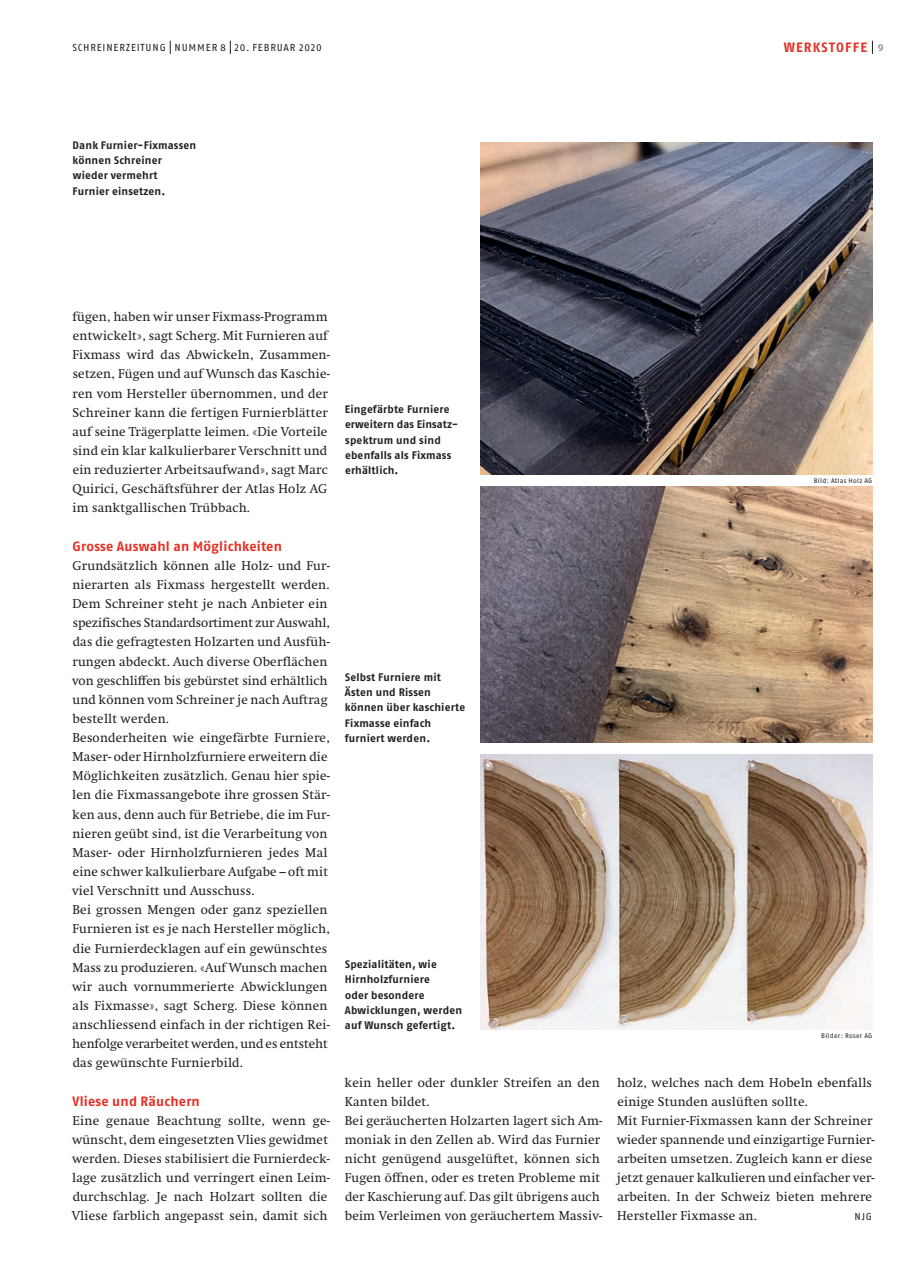
<style>
.page{position:relative;width:915px;height:1263px;background:#fff}
.page>*{position:absolute;margin:0;border:0;box-sizing:border-box;transform-origin:0 0}
.t1{font:700 13.5px "Fago OT";letter-spacing:.02em;color:#e53025}
.t2{font:12.75px/19.2px "Swift";letter-spacing:.02em;color:#231f20}
.t3{font:700 10.8px/15.3px "Fago OT";letter-spacing:.015em;color:#231f20}
.t4{font:10.2px "Fago OT";letter-spacing:.085em;color:#231f20}
.t5{font:700 10.2px "Fago OT";color:#939598}
.t6{font:6.75px "Fago OT";letter-spacing:.045em;color:#231f20}
</style>
<div class="page">
<img style="left:480px;top:142px;width:392px;height:332px">
<img style="left:480px;top:487px;width:392px;height:255px">
<img style="left:480px;top:755px;width:392px;height:274px">
<svg style="left:871px;top:41px;width:1px;height:13px"></svg>
<svg style="left:170px;top:41px;width:1px;height:13px"></svg>
<svg style="left:230px;top:41px;width:1px;height:13px"></svg>
<p class="t4" style="left:72px;top:41px;width:193px">SCHREINERZEITUNG NUMMER 8 20. Februar</p>
<p class="t4" style="left:299px;top:41px;width:24px">2020</p>
<p class="t1" style="left:783px;top:39px;width:70px">Werkstoffe</p>
<p class="t5" style="left:877px;top:41px;width:7px">9</p>
<p class="t3" style="left:72px;top:137px;width:125px">Dank Furnier-Fixmassen können Schreiner wieder vermehrt<br>Furnier einsetzen.</p>
<p class="t2" style="left:72px;top:307px;width:259px">fügen, haben wir unser Fixmass-Programm entwickelt», sagt Scherg. Mit Furnieren auf Fixmass wird das Abwickeln, Zusammen&shy;setzen, Fügen und auf Wunsch das Kaschie&shy;ren vom Hersteller übernommen, und der Schreiner kann die fertigen Furnierblätter auf seine Trägerplatte leimen. «Die Vorteile sind ein klar kalkulierbarer Verschnitt und ein reduzierter Arbeitsaufwand», sagt Marc Quirici, Geschäftsführer der Atlas Holz AG im sanktgallischen Trübbach.</p>
<p class="t1" style="left:73px;top:538px;width:211px">Grosse Auswahl an Möglichkeiten</p>
<p class="t2" style="left:72px;top:556px;width:259px">Grundsätzlich können alle Holz- und Fur&shy;nierarten als Fixmass hergestellt werden.<br>Dem Schreiner steht je nach Anbieter ein spezifisches Standardsortiment zur Auswahl, das die gefragtesten Holzarten und Ausfüh&shy;rungen abdeckt. Auch diverse Oberflächen von geschliffen bis gebürstet sind erhältlich und können vom Schreiner je nach Auftrag bestellt werden.<br>Besonderheiten wie eingefärbte Furniere, Maser- oder Hirnholzfurniere erweitern die Möglichkeiten zusätzlich. Genau hier spie&shy;len die Fixmassangebote ihre grossen Stär&shy;ken aus, denn auch für Betriebe, die im Fur&shy;nieren geübt sind, ist die Verarbeitung von Maser- oder Hirnholzfurnieren jedes Mal eine schwer kalkulierbare Aufgabe – oft mit viel Verschnitt und Ausschuss.<br>Bei grossen Mengen oder ganz speziellen Furnieren ist es je nach Hersteller möglich, die Furnierdecklagen auf ein gewünschtes Mass zu produzieren. «Auf Wunsch machen wir auch vornummerierte Abwicklungen als Fixmasse», sagt Scherg. Diese können anschliessend einfach in der richtigen Rei&shy;henfolge verarbeitet werden, und es entsteht das gewünschte Furnierbild.</p>
<p class="t1" style="left:73px;top:1093px;width:129px">Vliese und Räuchern</p>
<p class="t2" style="left:72px;top:1111px;width:260px">Eine genaue Beachtung sollte, wenn ge&shy;wünscht, dem eingesetzten Vlies gewidmet werden. Dieses stabilisiert die Furnierdeck&shy;lage zusätzlich und verringert einen Leim&shy;durchschlag. Je nach Holzart sollten die Vliese farblich angepasst sein, damit sich</p>
<p class="t3" style="left:345px;top:401px;width:115px">Eingefärbte Furniere erweitern das Einsatz&shy;spektrum und sind ebenfalls als Fixmass erhältlich.</p>
<p class="t3" style="left:345px;top:669px;width:122px">Selbst Furniere mit<br>Ästen und Rissen können über kaschierte<br>Fixmasse einfach furniert werden.</p>
<p class="t3" style="left:345px;top:956px;width:119px">Spezialitäten, wie<br>Hirnholzfurniere<br>oder besondere<br>Abwicklungen, werden auf Wunsch gefertigt.</p>
<p class="t6" style="left:813px;top:476px;width:60px">Bild: Atlas Holz AG</p>
<p class="t6" style="left:820px;top:1031px;width:53px">Bilder: Roser AG</p>
<p class="t2" style="left:344px;top:1073px;width:259px">kein heller oder dunkler Streifen an den Kanten bildet.<br>Bei geräucherten Holzarten lagert sich Am&shy;moniak in den Zellen ab. Wird das Furnier nicht genügend ausgelüftet, können sich Fugen öffnen, oder es treten Probleme mit der Kaschierung auf. Das gilt übrigens auch beim Verleimen von geräuchertem Massiv-</p>
<p class="t2" style="left:616px;top:1073px;width:259px">holz, welches nach dem Hobeln ebenfalls einige Stunden auslüften sollte.<br>Mit Furnier-Fixmassen kann der Schreiner wieder spannende und einzigartige Furnier&shy;arbeiten umsetzen. Zugleich kann er diese jetzt genauer kalkulieren und einfacher ver&shy;arbeiten. In der Schweiz bieten mehrere Hersteller Fixmasse an.</p>
<p class="t4" style="left:854px;top:1211px;width:19px">NJG</p>
</div>
